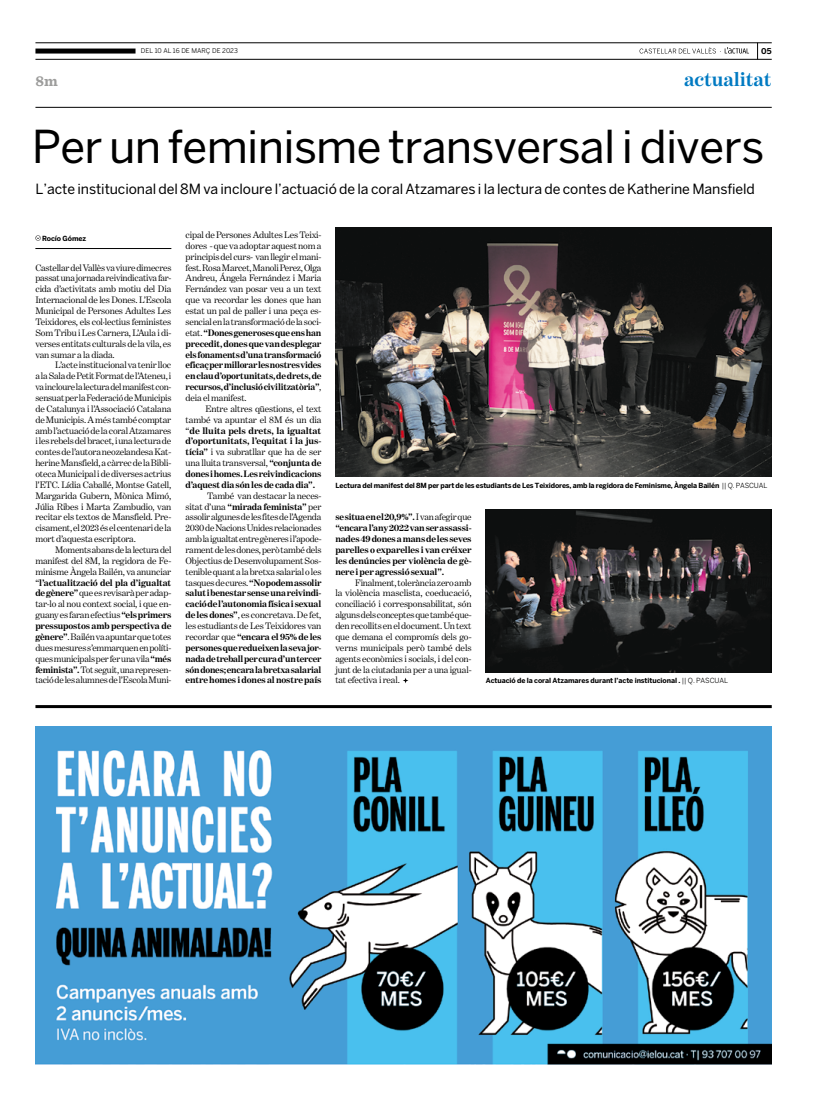
<style>
.page{position:relative;width:820px;height:1106px;background:#fff}
.page>*{position:absolute;margin:0;border:0;box-sizing:border-box;transform-origin:0 0}
.t1{font:45px "Benton Sans";letter-spacing:-.015em;color:#000}
.t2{font:700 20px "Benton Modern One";letter-spacing:-.005em;color:#007ac2}
.t3{font:700 15px "Sentinel";color:#9d9d9c}
.t4{font:14px "Benton Sans";letter-spacing:-.005em;color:#000}
.t5{font:9.5px/10.9px "Benton Modern One";letter-spacing:-.015em;color:#000;text-align:justify}
.t6{font:700 9.5px/10.9px "Benton Modern One";letter-spacing:-.015em;color:#000;text-align:justify}
.t7{font:700 8px "Benton Sans";color:#000}
.t8{font:700 7px "Benton Sans";letter-spacing:-.02em;color:#000}
.t9{font:6.5px "Benton Sans";letter-spacing:.005em;color:#000}
.s1{font-weight:700}
.s2{font-weight:400}
</style>
<div class="page">
<svg style="left:757px;top:44px;width:1px;height:15px"></svg>
<svg style="left:639px;top:47px;width:109px;height:7px"></svg>
<hr style="left:35px;top:107px;width:736px;height:1px;background:#000">
<hr style="left:35px;top:43px;width:736px;height:1px;background:#000">
<hr style="left:35px;top:59px;width:736px;height:1px;background:#000">
<div style="left:35px;top:49px;width:100px;height:5px;background:#000"></div>
<img style="left:35px;top:726px;width:736px;height:338px">
<hr style="left:35px;top:705px;width:736px;height:3px;background:#000">
<img style="left:335px;top:227px;width:436px;height:250px">
<svg style="left:35px;top:235px;width:6px;height:6px"></svg>
<hr style="left:35px;top:248px;width:136px;height:1px;background:#000">
<img style="left:485px;top:509px;width:286px;height:163px">
<svg style="left:403px;top:678px;width:5px;height:5px"></svg>
<p class="t9" style="left:141px;top:47px;width:98px">DEL 10 AL 16 DE MARÇ DE 2023</p>
<p class="t7" style="left:761px;top:46px;width:12px">05</p>
<h3 class="t3" style="left:35px;top:69px;width:24px">8m</h3>
<h2 class="t2" style="left:684px;top:68px;width:89px">actualitat</h2>
<h1 class="t1" style="left:32px;top:120px;width:734px">Per un feminisme transversal i divers</h1>
<h3 class="t4" style="left:36px;top:181px;width:720px">L’acte institucional del 8M va incloure l’actuació de la coral Atzamares i la lectura de contes de Katherine Mansfield</h3>
<p class="t5" style="left:185px;top:229px;width:137px">cipal de Persones Adultes Les Teixi&shy;dores - que va adoptar aquest nom a principis del curs- van llegir el mani&shy;fest. Rosa Marcet, Manoli Perez, Olga Andreu, Ángela Fernández i Maria Fernández van posar veu a un text que va recordar les dones que han estat un pal de paller i una peça es&shy;sencial en la transformació de la soci&shy;etat. <span class="s1">“Dones generoses que ens han precedit, dones que van desplegar els fonaments d’una transformació eficaç per millorar les nostres vides en clau d’oportunitats, de drets, de recursos, d’inclusió civilitzatòria”</span>, deia el manifest.</p>
<p class="t6" style="left:185px;top:403px;width:137px;text-indent:20px"><span class="s2">Entre altres qüestions, el text també va apuntar el 8M és un dia “</span>de lluita pels drets, la igualtat d’oportunitats, l’equitat i la jus&shy;tícia” <span class="s2">i va subratllar que ha de ser una lluita transversal,</span> “conjunta de dones i homes. Les reivindicacions d’aquest dia són les de cada dia”.</p>
<p class="t5" style="left:185px;top:490px;width:137px;text-indent:22px">També van destacar la neces&shy;sitat d’una <span class="s1">“mirada feminista”</span> per assolir algunes de les fites de l’Agenda 2030 de Nacions Unides relacionades amb la igualtat entre gèneres i l’apode&shy;rament de les dones, però també dels Objectius de Desenvolupament Sos&shy;tenible quant a la bretxa salarial o les tasques de cures. <span class="s1">“No podem assolir salut i benestar sense una reivindi&shy;cació de l’autonomia física i sexual de les dones”</span>, es concretava. De fet, les estudiants de Les Teixidores van recordar que <span class="s1">“encara el 95% de les persones que redueixen la seva jor&shy;nada de treball per cura d’un tercer són dones; encara la bretxa salarial entre homes i dones al nostre país</span></p>
<p class="t8" style="left:42px;top:234px;width:46px">Rocío Gómez</p>
<p class="t5" style="left:35px;top:262px;width:137px">Castellar del Vallès va viure dimecres passat una jornada reivindicativa far&shy;cida d’activitats amb motiu del Dia Internacional de les Dones. L’Escola Municipal de Persones Adultes Les Teixidores, els col·lectius feministes Som Tribu i Les Carnera, L’Aula i di&shy;verses entitats culturals de la vila, es van sumar a la diada.</p>
<p class="t5" style="left:35px;top:360px;width:137px;text-indent:20px">L’acte institucional va tenir lloc a la Sala de Petit Format de l’Ateneu, i va incloure la lectura del manifest con&shy;sensuat per la Federació de Municipis de Catalunya i l’Associació Catalana de Municipis. A més també comptar amb l’actuació de la coral Atzamares i les rebels del bracet, i una lectura de contes de l’autora neozelandesa Kat&shy;herine Mansfield, a càrrec de la Bibli&shy;oteca Municipal i de diverses actrius l’ETC. Lídia Caballé, Montse Gatell, Margarida Gubern, Mònica Mimó, Júlia Ribes i Marta Zambudio, van recitar els textos de Mansfield. Pre&shy;cisament, el 2023 és el centenari de la mort d’aquesta escriptora.</p>
<p class="t5" style="left:35px;top:544px;width:137px;text-indent:20px">Moments abans de la lectura del manifest del 8M, la regidora de Fe&shy;minisme Àngela Bailén, va anunciar “<span class="s1">l’actualització del pla d’igualtat de gènere”</span> que es revisarà per adap&shy;tar-lo al nou context social, i que en&shy;guany es faran efectius <span class="s1">“els primers pressupostos amb perspectiva de gènere”</span>. Bailén va apuntar que totes dues mesures s’emmarquen en políti&shy;ques municipals per fer una vila <span class="s1">“més feminista”.</span> Tot seguit, una represen&shy;tació de les alumnes de l’Escola Muni-</p>
<p class="t8" style="left:335px;top:481px;width:433px">Lectura del manifest del 8M per part de les estudiants de Les Teixidores, amb la regidora de Feminisme, Àngela Bailén <span class="s2">|| Q. PASCUAL</span></p>
<p class="t6" style="left:335px;top:511px;width:138px">se situa en el 20,9%”. <span class="s2">I van afegir que </span>“encara l’any 2022 van ser assassi&shy;nades 49 dones a mans de les seves parelles o exparelles i van créixer les denúncies per violència de gè&shy;nere i per agressió sexual”.</p>
<p class="t5" style="left:335px;top:577px;width:138px;text-indent:20px">Finalment, tolerància zero amb la violència masclista, coeducació, conciliació i corresponsabilitat, són alguns dels conceptes que també que&shy;den recollits en el document. Un text que demana el compromís dels go&shy;verns municipals però també dels agents econòmics i socials, i del con&shy;junt de la ciutadania per a una igual&shy;tat efectiva i real.</p>
<p class="t8" style="left:485px;top:676px;width:244px">Actuació de la coral Atzamares durant l’acte institucional . <span class="s2">|| Q. PASCUAL</span></p>
</div>
